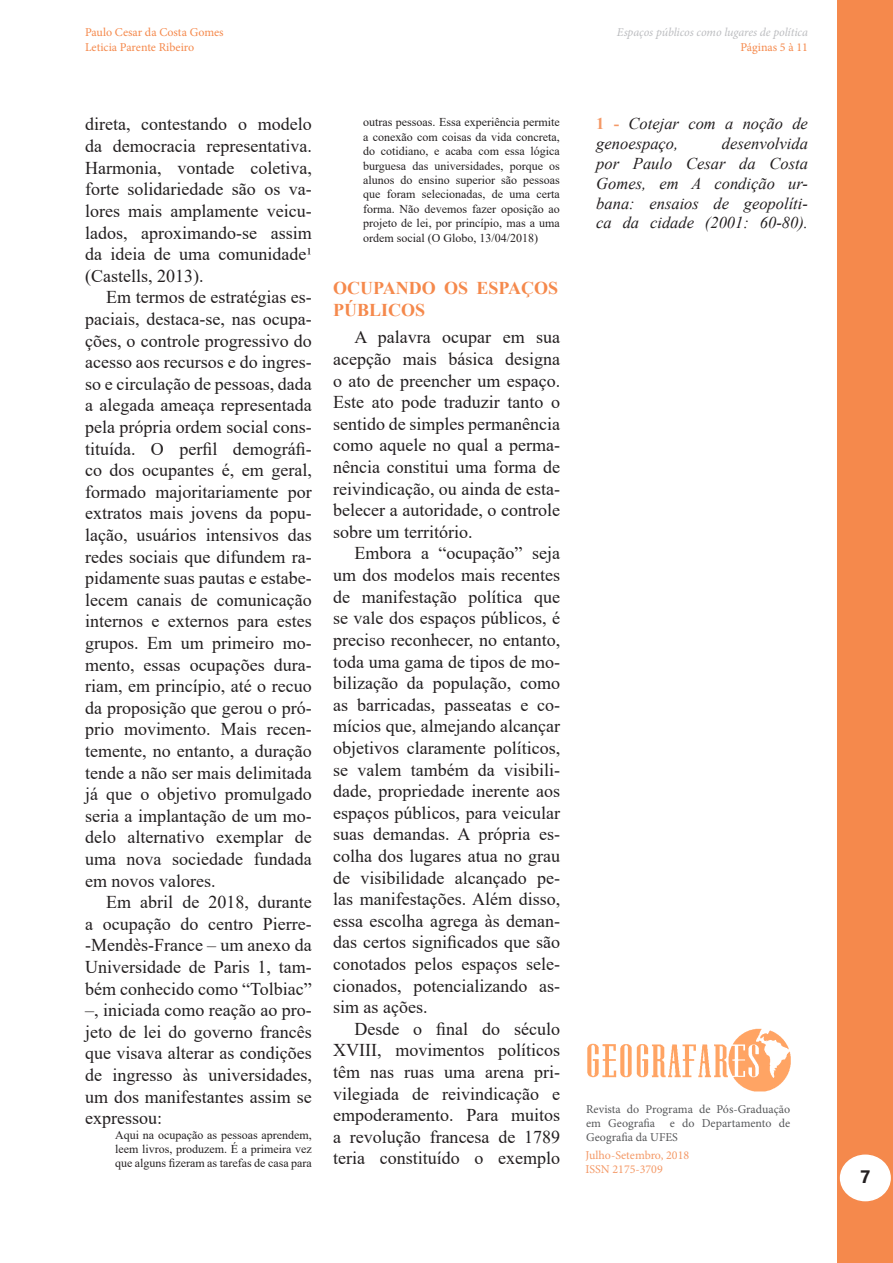
<style>
.page{position:relative;width:893px;height:1263px;background:#fff}
.page>*{position:absolute;margin:0;border:0;box-sizing:border-box;transform-origin:0 0}
.Corpo_do_Texto_Ofici{font:18px/21.6px "Times New Roman";color:#231f20;text-align:justify}
.t1{font:700 18px/21.6px "Times New Roman";color:#f5894c}
.t2{font:700 18px "Segoe UI";color:#231f20}
.t3{font:italic 16.5px/19.8px "Times New Roman";color:#231f20}
.Citação{font:12px/14.4px "Times New Roman";color:#231f20;text-align:justify}
.t4{font:12px/14.4px "Minion Pro";color:#57585a;text-align:justify}
.t5{font:12px/14.4px "Minion Pro";color:#f5894c}
.t6{font:italic 12px "Minion Pro";letter-spacing:-.01em;color:#bcbdc0}
.t7{font:12px/14.4px "Minion Pro";color:#f49967}
.s1{font-weight:700;font-style:normal;color:#f49967}
</style>
<div class="page">
<div style="left:838px;top:0;width:55px;height:1263px;background:#f5894c"></div>
<div style="left:841px;top:1155px;width:49px;height:45px;background:#fff;border-radius:50%"></div>
<div style="left:840px;top:1154px;width:51px;height:47px;border:2px solid #fff;border-radius:50%"></div>
<img style="left:587px;top:1028px;width:204px;height:64px">
<p class="t5" style="left:85px;top:25px;width:140px">Paulo Cesar da Costa Gomes<br>Leticia Parente Ribeiro</p>
<p class="t6" style="left:617px;top:24px;width:192px">Espaços públicos como lugares de política</p>
<p class="t5" style="left:740px;top:40px;width:69px">Páginas 5 à 11</p>
<p class="Corpo_do_Texto_Ofici" style="left:85px;top:113px;width:228px">direta, contestando o modelo da democracia representativa.<br>Harmonia, vontade coletiva, forte solidariedade são os va&shy;lores mais amplamente veicu&shy;lados, aproximando-se assim da ideia de uma comunidade¹ (Castells, 2013).</p>
<p class="Corpo_do_Texto_Ofici" style="left:85px;top:286px;width:228px;text-indent:21px">Em termos de estratégias es&shy;paciais, destaca-se, nas ocupa&shy;ções, o controle progressivo do acesso aos recursos e do ingres&shy;so e circulação de pessoas, dada a alegada ameaça representada pela própria ordem social cons&shy;tituída. O perfil demográfi&shy;co dos ocupantes é, em geral, formado majoritariamente por extratos mais jovens da popu&shy;lação, usuários intensivos das redes sociais que difundem ra&shy;pidamente suas pautas e estabe&shy;lecem canais de comunicação internos e externos para estes grupos. Em um primeiro mo&shy;mento, essas ocupações dura&shy;riam, em princípio, até o recuo da proposição que gerou o pró&shy;prio movimento. Mais recen&shy;temente, no entanto, a duração tende a não ser mais delimitada já que o objetivo promulgado seria a implantação de um mo&shy;delo alternativo exemplar de uma nova sociedade fundada em novos valores.</p>
<p class="Corpo_do_Texto_Ofici" style="left:85px;top:891px;width:228px;text-indent:21px">Em abril de 2018, durante a ocupação do centro Pierre--Mendès-France – um anexo da Universidade de Paris 1, tam&shy;bém conhecido como “Tolbiac” –, iniciada como reação ao pro&shy;jeto de lei do governo francês que visava alterar as condições de ingresso às universidades, um dos manifestantes assim se expressou:</p>
<p class="Citação" style="left:115px;top:1127px;width:198px">Aqui na ocupação as pessoas aprendem, leem livros, produzem. É a primeira vez que alguns fizeram as tarefas de casa para</p>
<p class="Citação" style="left:363px;top:115px;width:198px">outras pessoas. Essa experiência permite a conexão com coisas da vida concreta, do cotidiano, e acaba com essa lógica burguesa das universidades, porque os alunos do ensino superior são pessoas que foram selecionadas, de uma certa forma. Não devemos fazer oposição ao projeto de lei, por princípio, mas a uma ordem social (O Globo, 13/04/2018)</p>
<p class="t1" style="left:333px;top:277px;width:226px">OCUPANDO OS ESPAÇOS<br>PÚBLICOS</p>
<p class="Corpo_do_Texto_Ofici" style="left:333px;top:326px;width:229px;text-indent:21px">A palavra ocupar em sua acepção mais básica designa o ato de preencher um espaço.<br>Este ato pode traduzir tanto o sentido de simples permanência como aquele no qual a perma&shy;nência constitui uma forma de reivindicação, ou ainda de esta&shy;belecer a autoridade, o controle sobre um território.</p>
<p class="Corpo_do_Texto_Ofici" style="left:333px;top:542px;width:229px;text-indent:21px">Embora a “ocupação” seja um dos modelos mais recentes de manifestação política que se vale dos espaços públicos, é preciso reconhecer, no entanto, toda uma gama de tipos de mo&shy;bilização da população, como as barricadas, passeatas e co&shy;mícios que, almejando alcançar objetivos claramente políticos, se valem também da visibili&shy;dade, propriedade inerente aos espaços públicos, para veicular suas demandas. A própria es&shy;colha dos lugares atua no grau de visibilidade alcançado pe&shy;las manifestações. Além disso, essa escolha agrega às deman&shy;das certos significados que são conotados pelos espaços sele&shy;cionados, potencializando as&shy;sim as ações.</p>
<p class="Corpo_do_Texto_Ofici" style="left:333px;top:1017px;width:229px;text-indent:21px">Desde o final do século XVIII, movimentos políticos têm nas ruas uma arena pri&shy;vilegiada de reivindicação e empoderamento. Para muitos a revolução francesa de 1789 teria constituído o exemplo</p>
<p class="t3" style="left:596px;top:114px;width:213px"><span class="s1">1 -</span> Cotejar com a noção de genoespaço,</p>
<p class="t3" style="left:596px;top:133px;width:213px;text-align:justify;text-indent:126px">desenvolvida por Paulo Cesar da Costa Gomes, em A condição ur&shy;bana: ensaios de geopolíti&shy;ca da cidade (2001: 60-80).</p>
<p class="t4" style="left:586px;top:1101px;width:206px">Revista do Programa de Pós-Graduação em Geografia e do Departamento de Geografia da UFES</p>
<p class="t7" style="left:585px;top:1148px;width:105px">Julho-Setembro, 2018<br>ISSN 2175-3709</p>
<p class="t2" style="left:860px;top:1159px;width:12px">7</p>
</div>
